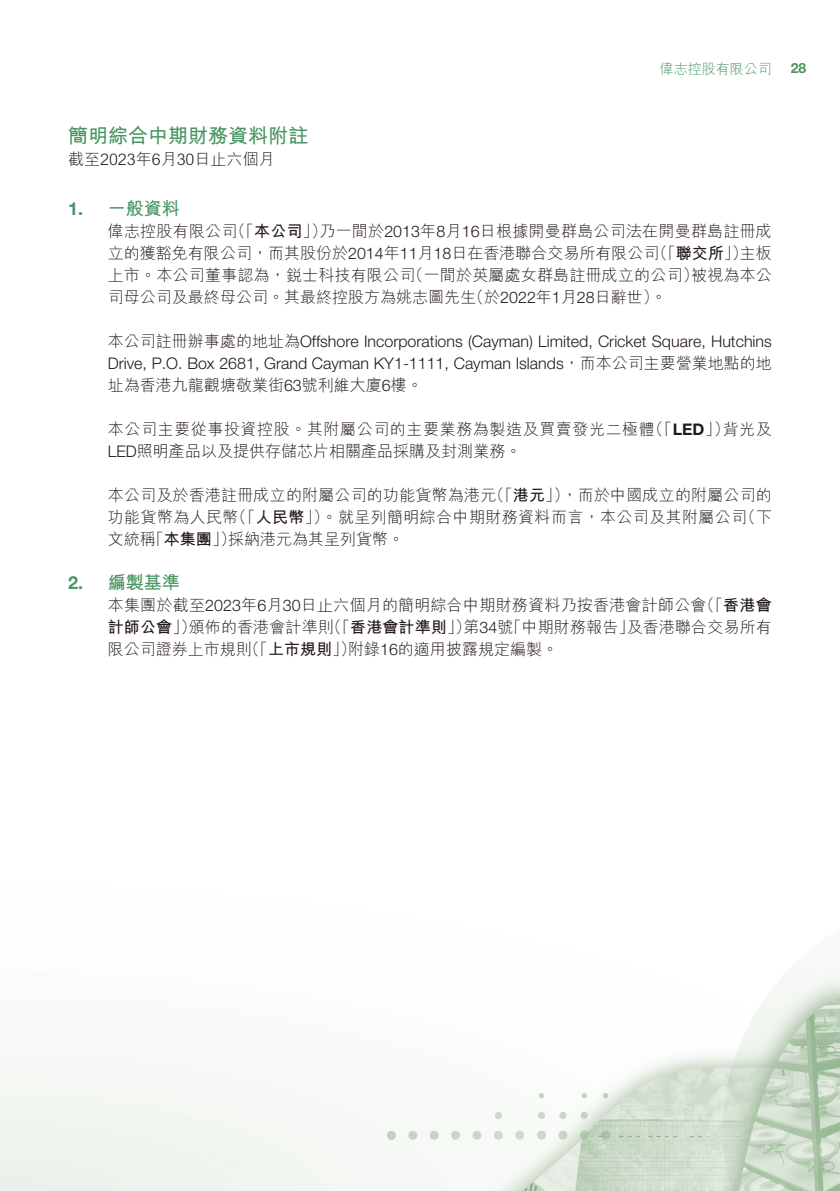
<style>
.page{position:relative;width:840px;height:1191px;background:#fff}
.page>*{position:absolute;margin:0;border:0;box-sizing:border-box;transform-origin:0 0}
.t1{font:700 20px "M Hei HK";color:#4a9563}
.t2{font:700 18px "M Hei HK";color:#4a9563}
.t3{font:700 18px "Helvetica Neue LT Std";color:#4a9563}
.t4{font:300 16px/22px "M Hei HK";letter-spacing:.01em;color:#231916}
.t5{font:300 16px/22px "Helvetica Neue LT Std";color:#231916}
.t6{font:300 16px/22px "M Hei HK";letter-spacing:.035em;color:#231916}
.t7{font:700 16px "M Hei HK";letter-spacing:.005em;color:#231916}
.t8{font:300 14px "M Hei HK";color:#4a9563}
.t9{font:700 14px "Helvetica Neue LT Std";color:#4a9563}
.s1{font-weight:700}
.s2{font-family:"Helvetica Neue LT Std"}
.s3{font-family:"M Hei HK"}
.s4{font-family:"Helvetica Neue LT Std";font-weight:700}
.s5{font-weight:300}
</style>
<div class="page">
<img style="left:0;top:953px;width:839px;height:238px">
<p class="t8" style="left:659px;top:62px;width:113px">偉志控股有限公司</p>
<p class="t9" style="left:790px;top:59px;width:17px">28</p>
<p class="t1" style="left:68px;top:121px;width:241px">簡明綜合中期財務資料附註</p>
<p class="t4" style="left:68px;top:148px;width:208px">截至2023年月6 30日止六個月</p>
<p class="t2" style="left:108px;top:195px;width:73px">一般資料</p>
<p class="t3" style="left:68px;top:197px;width:17px">1.</p>
<p class="t4" style="left:229px;top:220px;width:99px">（「<span class="s1">本公司</span>」）</p>
<p class="t4" style="left:319px;top:220px;width:453px">乃一間於<span class="s2">2013</span>年月<span class="s2">8 16</span>日根據開曼群島公司法在開曼群島註冊成</p>
<p class="t4" style="left:108px;top:220px;width:131px">偉志控股有限公司</p>
<p class="t4" style="left:651px;top:242px;width:98px">（「<span class="s1">聯交所</span>」）</p>
<p class="t4" style="left:108px;top:242px;width:553px">立的獲豁免有限公司，而其股份於<span class="s2">2014</span>年<span class="s2">11</span>月<span class="s2">18</span>日在香港聯合交易所有限公司</p>
<p class="t4" style="left:739px;top:242px;width:34px">主板</p>
<p class="t4" style="left:407px;top:264px;width:292px">（一間於英屬處女群島註冊成立的公司）</p>
<p class="t4" style="left:108px;top:264px;width:309px">上市。本公司董事認為，銳士科技有限公司</p>
<p class="t4" style="left:690px;top:264px;width:82px">被視為本公</p>
<p class="t3" style="left:68px;top:571px;width:17px">2.</p>
<p class="t4" style="left:468px;top:286px;width:200px">（於<span class="s2">2022</span>年月<span class="s2">1 28</span>日辭世。(</p>
<p class="t4" style="left:108px;top:286px;width:369px">司母公司及最終母公司。其最終控股方為姚志圖先生</p>
<p class="t5" style="left:108px;top:330px;width:665px"><span class="s3">本公司註冊辦事處的地址為</span>Offshore Incorporations (Cayman) Limited, Cricket Square, Hutchins<br>Drive P, O. . Box 2681, Grand Cayman KY1-1111, Cayman Islands<span class="s3">，而本公司主要營業地點的地</span></p>
<p class="t4" style="left:108px;top:374px;width:316px">址為香港九龍觀塘敬業街<span class="s2">63</span>號利維大廈樓<span class="s2">6</span> 。</p>
<p class="t4" style="left:722px;top:418px;width:51px">背光及</p>
<p class="t4" style="left:647px;top:418px;width:84px">（「<span class="s4">LED</span>」）</p>
<p class="t6" style="left:108px;top:418px;width:548px">本公司主要從事投資控股。其附屬公司的主要業務為製造及買賣發光二極體<br><span class="s2">LED</span>照明產品以及提供存儲芯片相關產品採購及封測業務。</p>
<p class="t4" style="left:561px;top:484px;width:212px">，而於中國成立的附屬公司的</p>
<p class="t4" style="left:488px;top:484px;width:82px">（「<span class="s1">港元</span>」）</p>
<p class="t4" style="left:108px;top:484px;width:390px">本公司及於香港註冊成立的附屬公司的功能貨幣為港元</p>
<p class="t4" style="left:231px;top:506px;width:517px">（「<span class="s1">人民幣</span>」）。就呈列簡明綜合中期財務資料而言，本公司及其附屬公司</p>
<p class="t4" style="left:739px;top:506px;width:34px">（下</p>
<p class="t4" style="left:228px;top:506px;width:178px;text-indent:-120px">功能貨幣為人民幣<br>採納港元為其呈列貨幣。</p>
<p class="t4" style="left:148px;top:528px;width:89px">「<span class="s1">本集團</span>」）</p>
<p class="t4" style="left:108px;top:528px;width:49px">文統稱</p>
<p class="t2" style="left:108px;top:569px;width:73px">編製基準</p>
<p class="t7" style="left:698px;top:593px;width:74px"><span class="s5">（「</span>香港會</p>
<p class="t4" style="left:626px;top:594px;width:146px;text-indent:-518px">本集團於截至<span class="s2">2023</span>年月<span class="s2">6 30</span>日止六個月的簡明綜合中期財務資料乃按香港會計師公會<br>及香港聯合交易所有</p>
<p class="t7" style="left:108px;top:615px;width:90px">計師公會<span class="s5">」）</span></p>
<p class="t7" style="left:326px;top:615px;width:147px"><span class="s5">（「</span>香港會計準則<span class="s5">」）</span></p>
<p class="t4" style="left:189px;top:616px;width:146px">頒佈的香港會計準則</p>
<p class="t4" style="left:463px;top:616px;width:172px">第<span class="s2">34</span> 「號中期財務報告」</p>
<p class="t4" style="left:244px;top:638px;width:114px">（「<span class="s1">上市規則</span>」）</p>
<p class="t4" style="left:348px;top:638px;width:211px">附錄<span class="s2">16</span>的適用披露規定編製。</p>
<p class="t4" style="left:108px;top:638px;width:145px">限公司證券上市規則</p>
</div>
